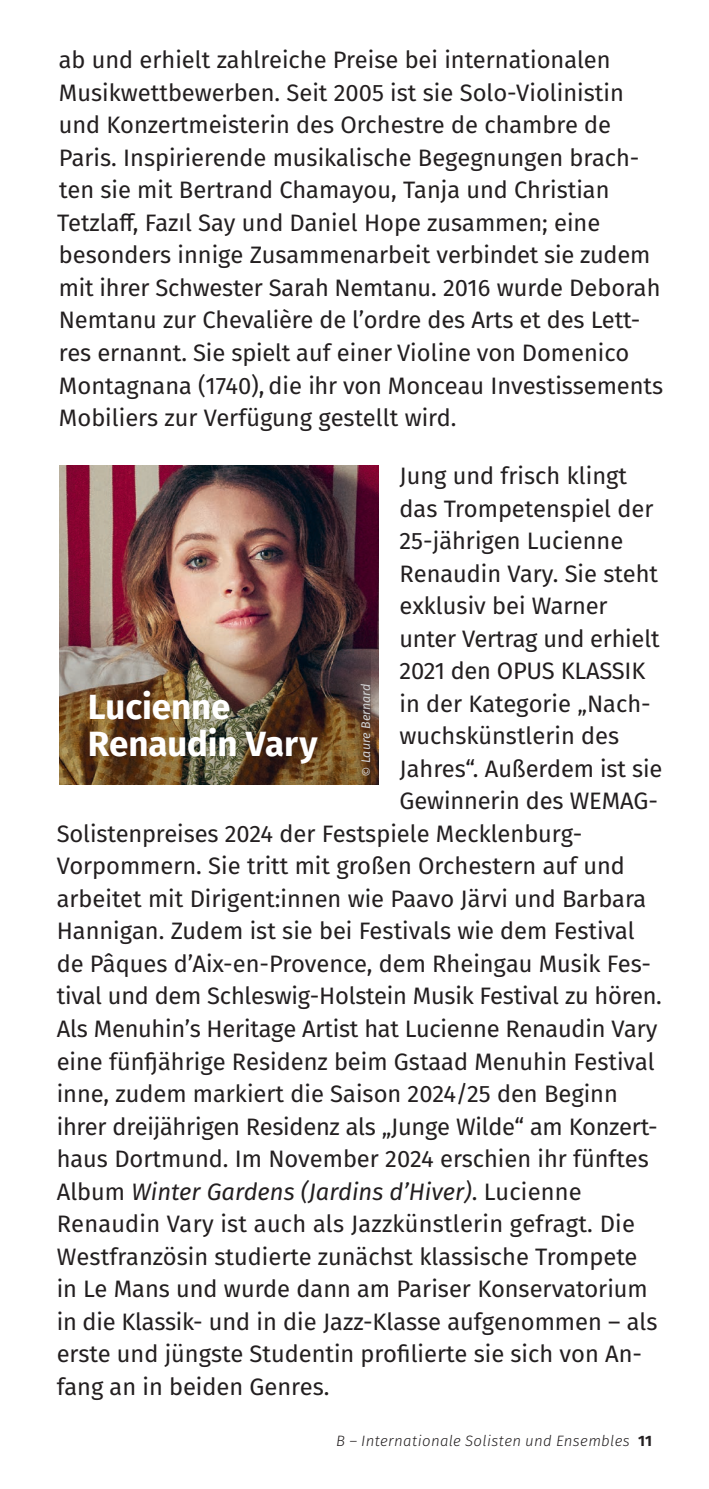
<style>
.page{position:relative;width:709px;height:1489px;background:#fff}
.page>*{position:absolute;margin:0;border:0;box-sizing:border-box;transform-origin:0 0}
.Künstler-Bio___Headline{font:700 35px "Fira Sans";color:#fff}
.Fließtext{font:23.75px/32.5px "Fira Sans";color:#231f20}
.Fließ_Auf_einen_Blick{font:23.75px/32.5px "Fira Sans";color:#231f20}
.t1{font:italic 300 15px "Fira Sans";letter-spacing:.02em;color:#231f20}
.Fotocredit{font:italic 12.5px "Fira Sans";color:#d1d2d4}
.s1{font-style:italic}
.s2{font-weight:700;font-style:normal}
</style>
<div class="page">
<img style="left:59px;top:465px;width:319px;height:319px">
<img style="left:59px;top:621px;width:311px;height:163px">
<p class="Fließ_Auf_einen_Blick" style="left:57px;top:43px;width:607px">ab und erhielt zahlreiche Preise bei internationalen Musikwettbewerben. Seit 2005 ist sie Solo-Violinistin und Konzertmeisterin des Orchestre de chambre de Paris. Inspirierende musikalische Begegnungen brach&shy;ten sie mit Bertrand Chamayou, Tanja und Christian Tetzlaff, Fazıl Say und Daniel Hope zusammen; eine besonders innige Zusammenarbeit verbindet sie zudem mit ihrer Schwester Sarah Nemtanu. 2016 wurde Deborah Nemtanu zur Chevalière de l’ordre des Arts et des Lett&shy;res ernannt. Sie spielt auf einer Violine von Domenico Montagnana (1740), die ihr von Monceau Investissements Mobiliers zur Verfügung gestellt wird.</p>
<p class="Fließtext" style="left:399px;top:459px;width:229px">Jung und frisch klingt</p>
<p class="Fließtext" style="left:399px;top:491px;width:255px">das Trompetenspiel der</p>
<p class="Fließtext" style="left:399px;top:524px;width:225px">25-jährigen Lucienne</p>
<p class="Fließtext" style="left:399px;top:556px;width:260px">Renaudin Vary. Sie steht</p>
<p class="Fließtext" style="left:399px;top:589px;width:209px">exklusiv bei Warner</p>
<p class="Fließtext" style="left:399px;top:621px;width:262px">unter Vertrag und erhielt</p>
<p class="Fließtext" style="left:399px;top:654px;width:247px">2021 den OPUS KLASSIK</p>
<p class="Fließtext" style="left:399px;top:686px;width:253px">in der Kategorie „Nach-</p>
<p class="Fließtext" style="left:399px;top:719px;width:221px">wuchskünstlerin des</p>
<p class="Fließtext" style="left:399px;top:751px;width:264px">Jahres“. Außerdem ist sie</p>
<p class="Fließtext" style="left:399px;top:784px;width:260px">Gewinnerin des WEMAG-</p>
<p class="Fließtext" style="left:57px;top:816px;width:527px">Solistenpreises 2024 der Festspiele Mecklenburg-</p>
<p class="Fließtext" style="left:57px;top:849px;width:606px">Vorpommern. Sie tritt mit großen Orchestern auf und arbeitet mit Dirigent:innen wie Paavo Järvi und Barbara Hannigan. Zudem ist sie bei Festivals wie dem Festival de Pâques d’Aix-en-Provence, dem Rheingau Musik Fes&shy;tival und dem Schleswig-Holstein Musik Festival zu hören.<br>Als Menuhin’s Heritage Artist hat Lucienne Renaudin Vary eine fünfjährige Residenz beim Gstaad Menuhin Festival inne, zudem markiert die Saison 2024/25 den Beginn ihrer dreijährigen Residenz als „Junge Wilde“ am Konzert&shy;haus Dortmund. Im November 2024 erschien ihr fünftes Album <span class="s1">Winter Gardens (Jardins d’Hiver)</span>. Lucienne</p>
<p class="Fließtext" style="left:57px;top:1206px;width:602px">Renaudin Vary ist auch als Jazzkünstlerin gefragt. Die Westfranzösin studierte zunächst klassische Trompete in Le Mans und wurde dann am Pariser Konservatorium in die Klassik- und in die Jazz-Klasse aufgenommen – als erste und jüngste Studentin profilierte sie sich von An&shy;fang an in beiden Genres.</p>
<p class="Fotocredit" style="left:356px;top:776px;width:94px;rotate:-90deg">© Laure Bernard</p>
<p class="Künstler-Bio___Headline" style="left:88px;top:677px;width:144px">Lucienne</p>
<p class="Künstler-Bio___Headline" style="left:88px;top:714px;width:231px">Renaudin Vary</p>
<p class="t1" style="left:336px;top:1430px;width:317px">B – Internationale Solisten und Ensembles <span class="s2">11</span></p>
</div>
